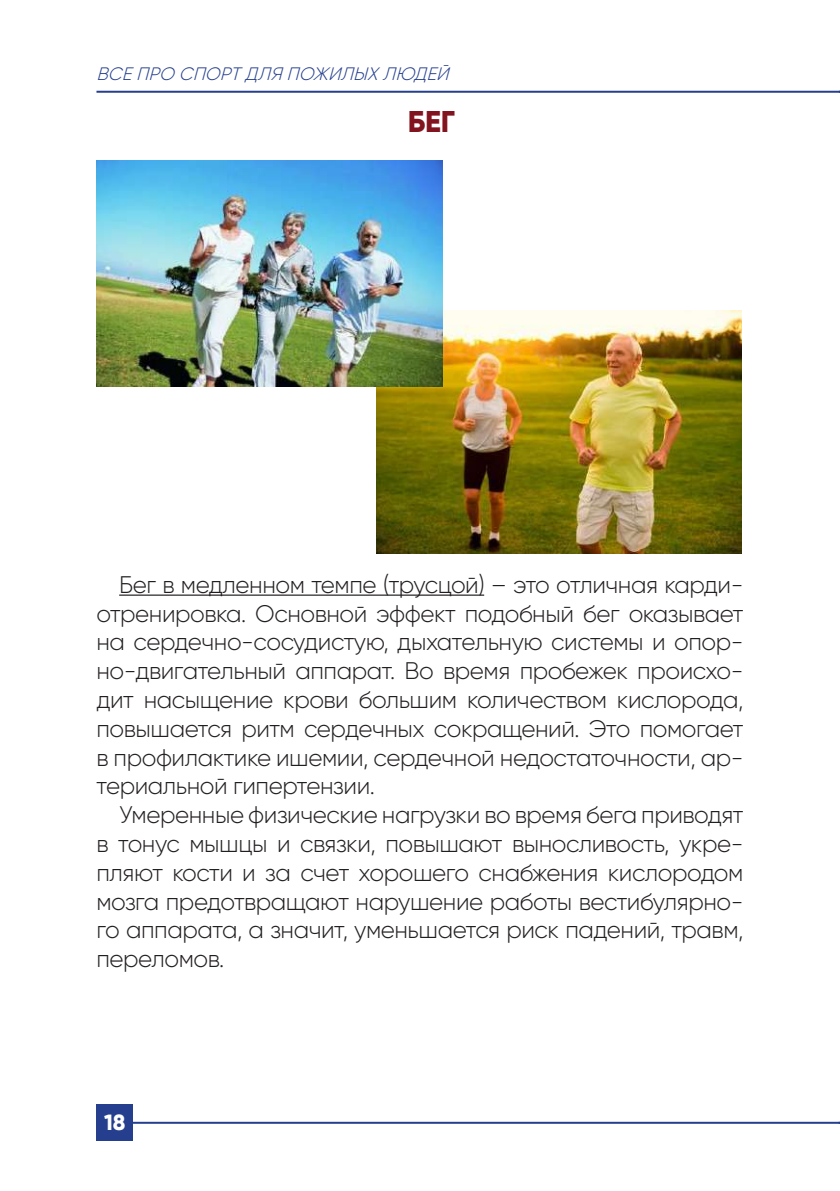
<style>
.page{position:relative;width:840px;height:1191px;background:#fff}
.page>*{position:absolute;margin:0;border:0;box-sizing:border-box;transform-origin:0 0}
.t1{font:800 30px "Gilroy";color:#81141f}
.t2{font:300 24px/28.8px "Gilroy";letter-spacing:-.02em;color:#231f20;text-align:justify}
.t3{font:800 22px "Gilroy";color:#fff}
.t4{font:italic 300 18px "Gilroy";color:#253f8e}
</style>
<div class="page">
<hr style="left:126px;top:1121px;width:713px;height:2px;background:#253f8e">
<div style="left:96px;top:1104px;width:37px;height:37px;background:#253f8e"></div>
<hr style="left:96px;top:91px;width:743px;height:2px;background:#253f8e">
<hr style="left:119px;top:594px;width:365px;height:2px;background:#231f20">
<img style="left:376px;top:310px;width:364px;height:244px">
<img style="left:96px;top:160px;width:346px;height:226px">
<p class="t4" style="left:96px;top:63px;width:359px">ВСЕПРО СПОРТДЛЯ ПОЖИЛЫХЛЮДЕЙ</p>
<p class="t1" style="left:407px;top:102px;width:48px">БЕГ</p>
<p class="t2" style="left:96px;top:569px;width:648px;text-indent:23px">Бег в медленном темпе (трусцой) – это отличная карди&shy;отренировка. Основной эффект подобный бег оказывает на сердечно-сосудистую, дыхательную системы и опор&shy;но-двигательный аппарат. Во время пробежек происхо&shy;дит насыщение крови большим количеством кислорода, повышается ритм сердечных сокращений. Это помогает в профилактике ишемии, сердечной недостаточности, ар&shy;териальной гипертензии.</p>
<p class="t2" style="left:96px;top:800px;width:648px;text-indent:23px">Умеренные физические нагрузки во время бега приводят в тонус мышцы и связки, повышают выносливость, укре&shy;пляют кости и за счет хорошего снабжения кислородом мозга предотвращают нарушение работы вестибулярно&shy;го аппарата, а значит, уменьшается риск падений, травм, переломов.</p>
<p class="t3" style="left:104px;top:1108px;width:23px">18</p>
</div>
